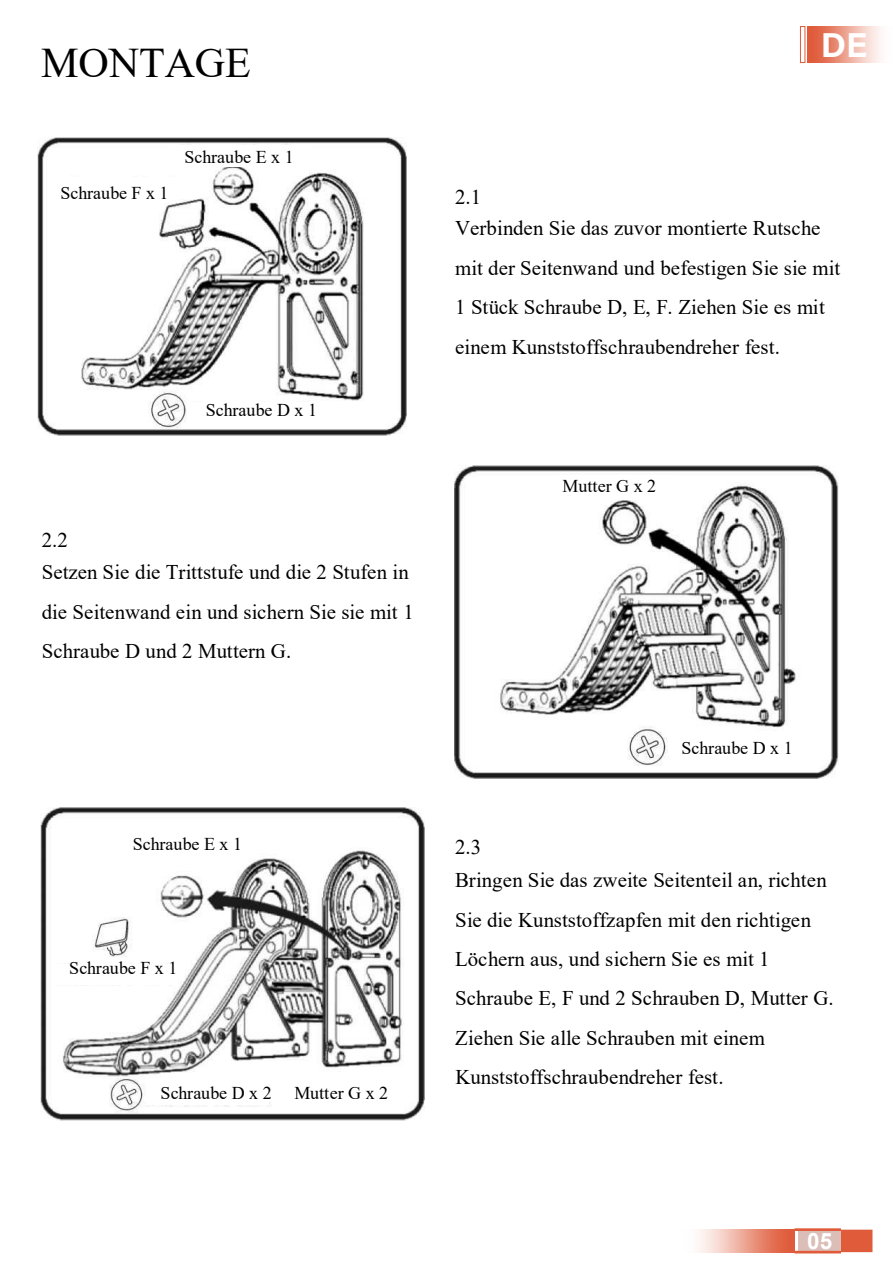
<style>
.page{position:relative;width:893px;height:1263px;background:#fff}
.page>*{position:absolute;margin:0;border:0;box-sizing:border-box;transform-origin:0 0}
.t1{font:42.15px "Times New Roman";letter-spacing:-.005em;color:#000}
.t2{font:700 22.5px "Arial";color:#fff}
.t3{font:20.85px/39.3px "Times New Roman";color:#000}
.t4{font:18px "Times New Roman";letter-spacing:-.005em;color:#000}
</style>
<div class="page">
<img style="left:37px;top:138px;width:369px;height:297px">
<img style="left:454px;top:466px;width:384px;height:312px">
<img style="left:41px;top:807px;width:383px;height:313px">
<div style="left:807px;top:27px;width:84px;height:36px;background:linear-gradient(to right,#dc4c28,#fff)"></div>
<svg style="left:840px;top:1230px;width:32px;height:22px"></svg>
<div style="left:798px;top:1231px;width:42px;height:20px;background:#dcbeb9"></div>
<div style="left:683px;top:1230px;width:111px;height:22px;background:linear-gradient(to right,#fff,#dd502d)"></div>
<hr style="left:794px;top:1228px;width:46px;height:3px;background:#df5b3a">
<hr style="left:794px;top:1251px;width:46px;height:2px;background:#df5b3a">
<div style="left:800px;top:26px;width:5px;height:37px;border:1px solid #df5b3a"></div>
<div style="left:168px;top:145px;width:142px;height:21px;background:#fff"></div>
<div style="left:56px;top:177px;width:143px;height:22px;background:#fff"></div>
<div style="left:191px;top:402px;width:143px;height:22px;background:#fff"></div>
<div style="left:554px;top:475px;width:120px;height:24px;background:#fff"></div>
<div style="left:669px;top:734px;width:133px;height:28px;background:#fff"></div>
<div style="left:110px;top:842px;width:126px;height:26px;background:#fff"></div>
<div style="left:56px;top:964px;width:117px;height:20px;background:#fff"></div>
<div style="left:147px;top:1084px;width:122px;height:21px;background:#fff"></div>
<div style="left:294px;top:1075px;width:112px;height:24px;background:#fff"></div>
<svg style="left:823px;top:33px;width:43px;height:24px"></svg>
<h1 class="t1" style="left:41px;top:34px;width:211px">MONTAGE</h1>
<p class="t4" style="left:60px;top:180px;width:110px">Schraube F x 1</p>
<p class="t4" style="left:184px;top:144px;width:111px">Schraube E x 1</p>
<p class="t4" style="left:206px;top:397px;width:113px">Schraube D x 1</p>
<p class="t3" style="left:42px;top:523px;width:368px;line-height:32.5px">2.2<br>Setzen Sie die Trittstufe und die 2 Stufen in</p>
<p class="t3" style="left:42px;top:591px;width:373px">die Seitenwand ein und sichern Sie sie mit 1<br>Schraube D und 2 Muttern G.</p>
<p class="t4" style="left:133px;top:831px;width:111px">Schraube E x 1</p>
<p class="t4" style="left:69px;top:955px;width:110px">Schraube F x 1</p>
<p class="t4" style="left:161px;top:1080px;width:113px">Schraube D x 2</p>
<p class="t4" style="left:294px;top:1080px;width:95px">Mutter G x 2</p>
<p class="t3" style="left:455px;top:180px;width:367px;line-height:31.3px">2.1<br>Verbinden Sie das zuvor montierte Rutsche</p>
<p class="t3" style="left:455px;top:247px;width:386px">mit der Seitenwand und befestigen Sie sie mit<br>1 Stück Schraube D, E, F. Ziehen Sie es mit einem Kunststoffschraubendreher fest.</p>
<p class="t4" style="left:562px;top:473px;width:95px">Mutter G x 2</p>
<p class="t4" style="left:681px;top:735px;width:113px">Schraube D x 1</p>
<p class="t3" style="left:455px;top:829px;width:373px;line-height:33.9px">2.3<br>Bringen Sie das zweite Seitenteil an, richten</p>
<p class="t3" style="left:455px;top:899px;width:380px">Sie die Kunststoffzapfen mit den richtigen Löchern aus, und sichern Sie es mit 1<br>Schraube E, F und 2 Schrauben D, Mutter G.<br>Ziehen Sie alle Schrauben mit einem Kunststoffschraubendreher fest.</p>
<p class="t2" style="left:807px;top:1225px;width:27px">05</p>
</div>
